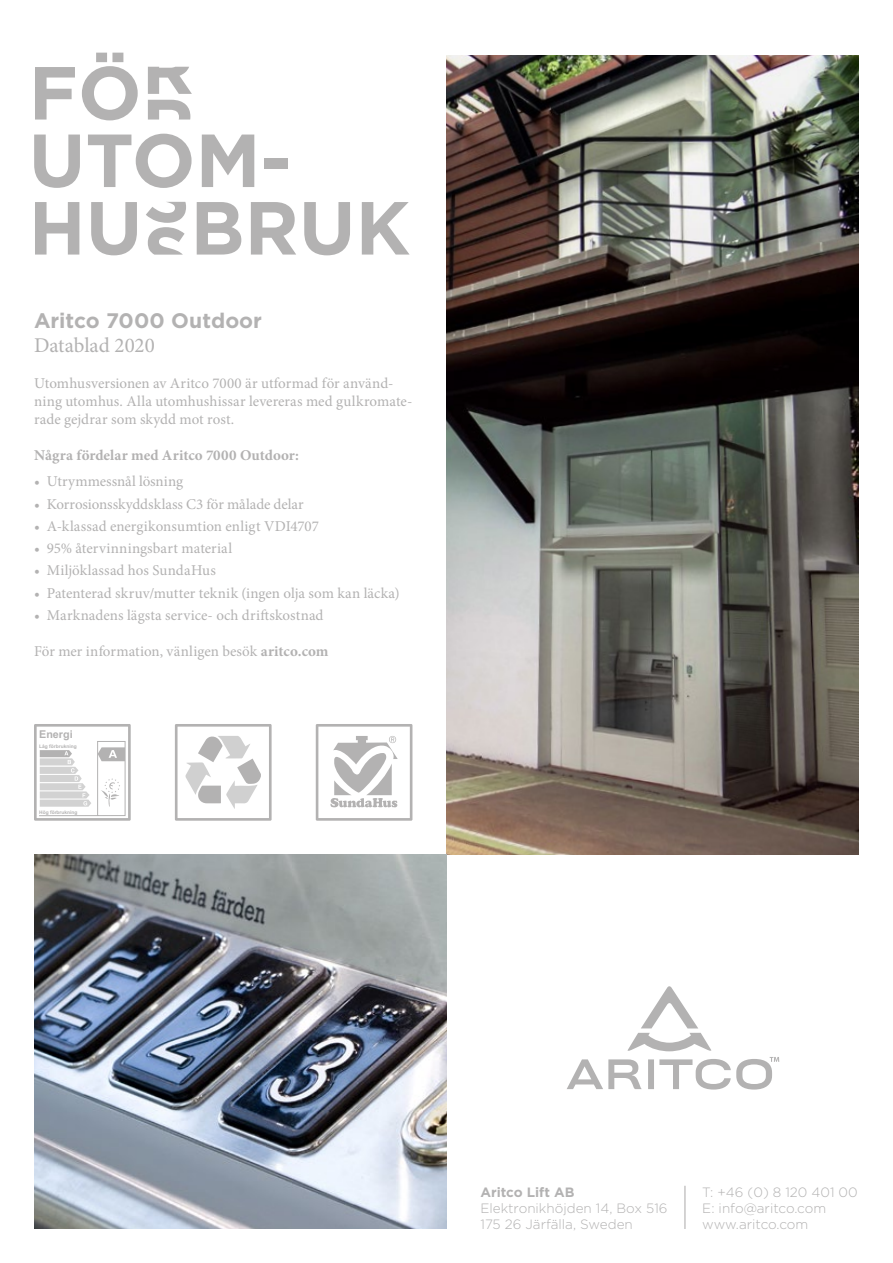
<style>
.page{position:relative;width:893px;height:1263px;background:#fff}
.page>*{position:absolute;margin:0;border:0;box-sizing:border-box;transform-origin:0 0}
.t1{font:700 75px/67.5px "Gotham";color:#b3b2b2}
.t2{font:700 21px "Gotham";color:#b3b2b2}
.t3{font:21px "Minion Pro";letter-spacing:-.005em;color:#b3b2b2}
.t4{font:15px/18px "Minion Pro";color:#b3b2b2}
.t5{font:700 15px "Minion Pro";letter-spacing:.005em;color:#b3b2b2}
.t6{font:300 13.5px/16.2px "Gotham";color:#b3b2b2}
.t7{font:700 13.5px "Gotham";color:#b3b2b2}
.t8{font:700 10.8px "Arial";color:#b3b2b2}
.t9{font:700 4.95px "Arial";color:#b3b2b2}
.s1{font-family:"Aritco Letter Lift"}
.s2{font-weight:700}
</style>
<div class="page">
<img style="left:446px;top:55px;width:413px;height:800px">
<svg style="left:175px;top:724px;width:97px;height:97px"></svg>
<svg style="left:627px;top:986px;width:85px;height:65px"></svg>
<svg style="left:567px;top:1057px;width:212px;height:32px"></svg>
<img style="left:34px;top:855px;width:412px;height:374px">
<svg style="left:34px;top:724px;width:97px;height:97px"></svg>
<svg style="left:316px;top:724px;width:96px;height:97px"></svg>
<hr style="left:684px;top:1186px;width:1px;height:43px;background:#b3b2b2">
<h1 class="t1" style="left:29px;top:59px;width:383px">FÖ<span class="s1">R<br></span>UTOM-<br>HU<span class="s1">S</span>BRUK</h1>
<h2 class="t2" style="left:34px;top:306px;width:230px">Aritco 7000 Outdoor</h2>
<h2 class="t3" style="left:34px;top:331px;width:122px">Datablad 2020</h2>
<p class="t4" style="left:34px;top:374px;width:380px">Utomhusversionen av Aritco 7000 är utformad för använd&shy;ning utomhus. Alla utomhushissar levereras med gulkromate&shy;rade gejdrar som skydd mot rost.</p>
<p class="t5" style="left:34px;top:444px;width:266px">Några fördelar med Aritco 7000 Outdoor:</p>
<p class="t4" style="left:34px;top:473px;width:151px">• Utrymmessnål lösning</p>
<p class="t4" style="left:34px;top:495px;width:271px">• Korrosionsskyddsklass C3 för målade delar</p>
<p class="t4" style="left:34px;top:517px;width:286px">• A-klassad energikonsumtion enligt VDI4707</p>
<p class="t4" style="left:34px;top:539px;width:200px">• 95% återvinningsbart material</p>
<p class="t4" style="left:34px;top:562px;width:183px">• Miljöklassad hos SundaHus</p>
<p class="t4" style="left:34px;top:584px;width:367px">• Patenterad skruv/mutter teknik (ingen olja som kan läcka)</p>
<p class="t4" style="left:34px;top:606px;width:291px">• Marknadens lägsta service- och driftskostnad</p>
<p class="t4" style="left:34px;top:642px;width:296px">För mer information, vänligen besök <span class="s2">aritco.com</span></p>
<p class="t8" style="left:39px;top:727px;width:35px">Energi</p>
<p class="t9" style="left:39px;top:743px;width:39px">Låg förbrukning</p>
<p class="t9" style="left:39px;top:808px;width:40px">Hög förbrukning</p>
<p class="t7" style="left:480px;top:1183px;width:95px">Aritco Lift AB</p>
<p class="t6" style="left:480px;top:1199px;width:189px">Elektronikhöjden 14, Box 516<br>175 26 Järfälla, Sweden</p>
<p class="t6" style="left:702px;top:1183px;width:157px">T: +46 (0) 8 120 401 00<br>E: info@aritco.com www.aritco.com</p>
</div>
